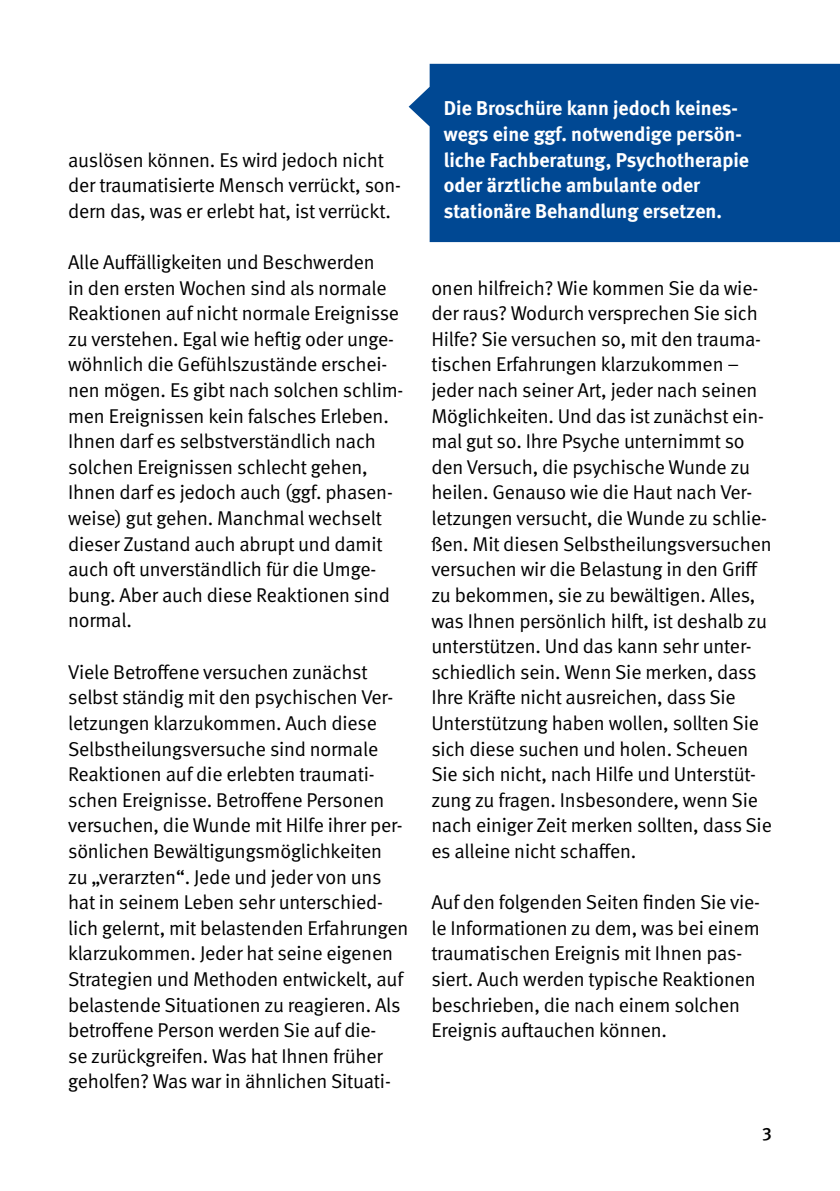
<style>
.page{position:relative;width:840px;height:1191px;background:#fff}
.page>*{position:absolute;margin:0;border:0;box-sizing:border-box;transform-origin:0 0}
.t1{font:20px/25.6px "DGUV Meta";letter-spacing:-.01em;color:#000}
.t2{font:700 20px/25.6px "DGUV Meta";color:#fff}
.t3{font:500 18px "DGUV Meta";color:#000}
</style>
<div class="page">
<div style="left:408px;top:64px;width:431px;height:178px;background:#004893"></div>
<p class="t1" style="left:68px;top:147px;width:334px">auslösen können. Es wird jedoch nicht der traumatisierte Mensch verrückt, son&shy;dern das, was er erlebt hat, ist verrückt.</p>
<p class="t1" style="left:68px;top:250px;width:336px">Alle Auffälligkeiten und Beschwerden<br>in den ersten Wochen sind als normale Reaktionen auf nicht normale Ereignisse zu verstehen. Egal wie heftig oder unge&shy;wöhnlich die Gefühlszustände erschei&shy;nen mögen. Es gibt nach solchen schlim&shy;men Ereignissen kein falsches Erleben.<br>Ihnen darf es selbstverständlich nach solchen Ereignissen schlecht gehen, Ihnen darf es jedoch auch (ggf. phasen&shy;weise) gut gehen. Manchmal wechselt dieser Zustand auch abrupt und damit auch oft unverständlich für die Umge&shy;bung. Aber auch diese Reaktionen sind normal.</p>
<p class="t1" style="left:68px;top:659px;width:341px">Viele Betroffene versuchen zunächst selbst ständig mit den psychischen Ver&shy;letzungen klarzukommen. Auch diese Selbstheilungsversuche sind normale Reaktionen auf die erlebten traumati&shy;schen Ereignisse. Betroffene Personen versuchen, die Wunde mit Hilfe ihrer per&shy;sönlichen Bewältigungsmöglichkeiten<br>zu „verarzten“. Jede und jeder von uns hat in seinem Leben sehr unterschied&shy;lich gelernt, mit belastenden Erfahrungen klarzukommen. Jeder hat seine eigenen Strategien und Methoden entwickelt, auf belastende Situationen zu reagieren. Als betroffene Person werden Sie auf die-<br>se zurückgreifen. Was hat Ihnen früher geholfen? Was war in ähnlichen Situati-</p>
<p class="t2" style="left:443px;top:96px;width:306px">Die Broschüre kann jedoch keines&shy;wegs eine ggf. notwendige persön&shy;liche Fachberatung, Psychotherapie oder ärztliche ambulante oder stationäre Behandlung ersetzen.</p>
<p class="t1" style="left:431px;top:275px;width:342px">onen hilfreich? Wie kommen Sie da wie&shy;der raus? Wodurch versprechen Sie sich Hilfe? Sie versuchen so, mit den trauma&shy;tischen Erfahrungen klarzukommen – jeder nach seiner Art, jeder nach seinen Möglichkeiten. Und das ist zunächst ein&shy;mal gut so. Ihre Psyche unternimmt so den Versuch, die psychische Wunde zu heilen. Genauso wie die Haut nach Ver&shy;letzungen versucht, die Wunde zu schlie&shy;ßen. Mit diesen Selbstheilungsversuchen versuchen wir die Belastung in den Griff zu bekommen, sie zu bewältigen. Alles, was Ihnen persönlich hilft, ist deshalb zu unterstützen. Und das kann sehr unter&shy;schiedlich sein. Wenn Sie merken, dass Ihre Kräfte nicht ausreichen, dass Sie Unterstützung haben wollen, sollten Sie sich diese suchen und holen. Scheuen Sie sich nicht, nach Hilfe und Unterstüt&shy;zung zu fragen. Insbesondere, wenn Sie nach einiger Zeit merken sollten, dass Sie es alleine nicht schaffen.</p>
<p class="t1" style="left:431px;top:890px;width:330px">Auf den folgenden Seiten finden Sie vie&shy;le Informationen zu dem, was bei einem traumatischen Ereignis mit Ihnen pas&shy;siert. Auch werden typische Reaktionen beschrieben, die nach einem solchen Ereignis auftauchen können.</p>
<p class="t3" style="left:761px;top:1123px;width:11px">3</p>
</div>
